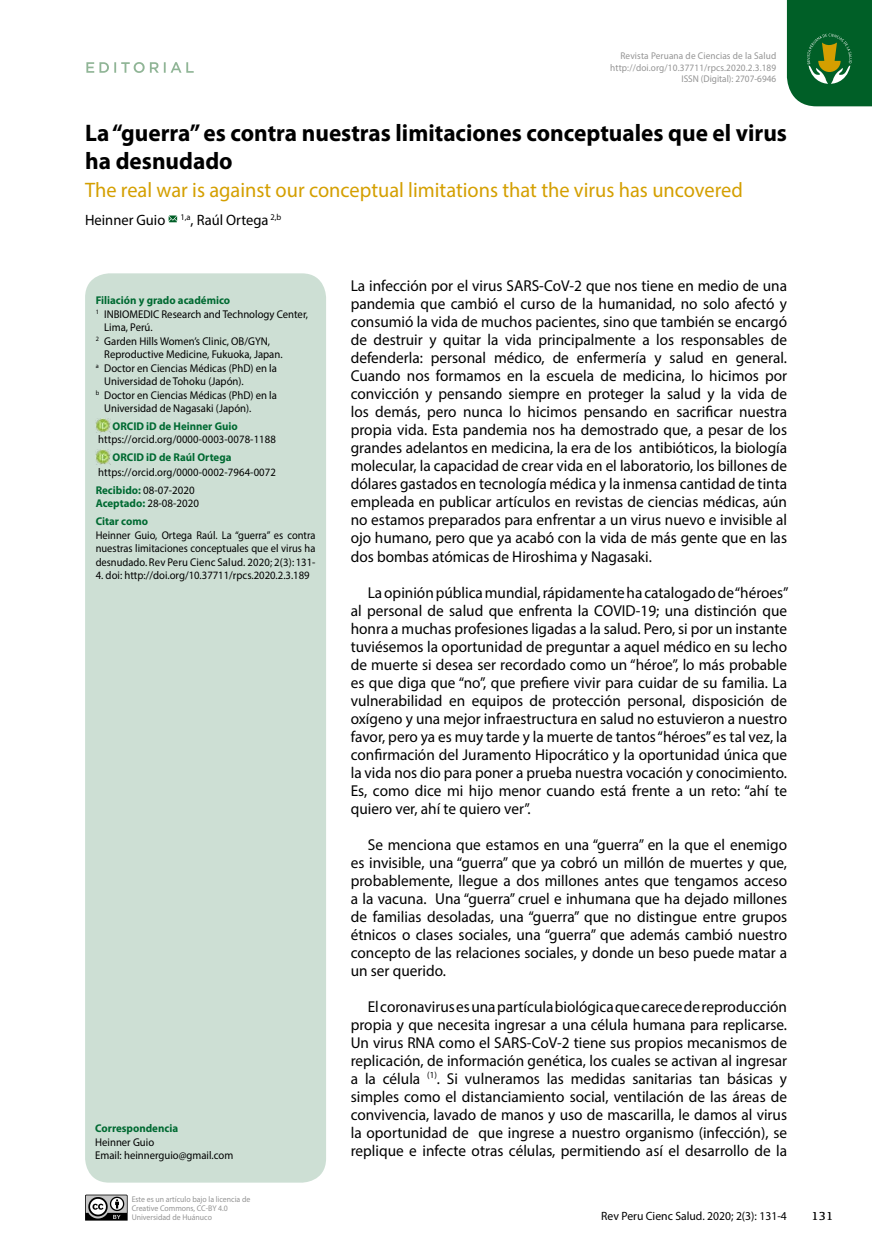
<style>
.page{position:relative;width:872px;height:1255px;background:#fff}
.page>*{position:absolute;margin:0;border:0;box-sizing:border-box;transform-origin:0 0}
.t1{font:700 24px/27.6px "Myriad Pro";color:#000}
.t2{font:21px "Myriad Pro";color:#d49f00}
.t3{font:15.75px/18px "Myriad Pro";color:#000;text-align:justify}
.t4{font:15px "Myriad Pro";color:#000}
.t5{font:12px "Myriad Pro";color:#000}
.t6{font:12px "Kefa";color:#000}
.t7{font:11.25px/17.7px "Myriad Pro";color:#000;scale:.95 1}
.t8{font:11.25px/13.5px "Myriad Pro";color:#000;text-align:justify;scale:.93 1}
.t9{font:700 11.25px/17.7px "Myriad Pro";color:#006a32}
.t10{font:9.75px/11.2px "Myriad Pro";letter-spacing:.015em;color:#949494;text-align:right;scale:.95 1}
.t11{font:8.25px/9px "Myriad Pro";color:#949494;scale:.95 1}
.s1{font-weight:700;color:#006a32}
.s2{font-weight:400;color:#000}
</style>
<div class="page">
<svg style="left:787px;top:0;width:85px;height:106px;background:#166930"></svg>
<svg style="left:86px;top:62px;width:108px;height:11px"></svg>
<svg style="left:85px;top:1194px;width:42px;height:26px"></svg>
<div style="left:85px;top:273px;width:241px;height:909px;background:#cddfd4;border-radius:24px"></div>
<svg style="left:169px;top:215px;width:8px;height:7px"></svg>
<img style="left:96px;top:418px;width:14px;height:15px">
<img style="left:96px;top:449px;width:14px;height:15px">
<p class="t10" style="left:610px;top:50px;width:176px">Revista Peruana de Ciencias de la Salud http://doi.org/10.37711/rpcs.2020.2.3.189<br>ISSN (Digital): 2707-6946</p>
<h1 class="t1" style="left:85px;top:119px;width:703px">La “guerra” es contra nuestras limitaciones conceptuales que el virus ha desnudado</h1>
<h2 class="t2" style="left:85px;top:177px;width:659px">The real war is against our conceptual limitations that the virus has uncovered</h2>
<p class="t4" style="left:85px;top:211px;width:198px">Heinner Guio <sup>1,a</sup>, Raúl Ortega <sup>2,b</sup></p>
<p class="t9" style="left:96px;top:291px;width:136px">Filiación y grado académico</p>
<p class="t7" style="left:96px;top:305px;width:225px"><sup>1</sup> INBIOMEDIC Research and Technology Center,</p>
<p class="t7" style="left:104px;top:318px;width:52px">Lima, Perú.</p>
<p class="t7" style="left:96px;top:332px;width:185px"><sup>2</sup> Garden Hills Women’s Clinic, OB/GYN,</p>
<p class="t7" style="left:104px;top:345px;width:189px">Reproductive Medicine, Fukuoka, Japan.</p>
<p class="t7" style="left:96px;top:359px;width:192px"><sup>a</sup> Doctor en Ciencias Médicas (PhD) en la</p>
<p class="t7" style="left:104px;top:372px;width:148px">Universidad de Tohoku (Japón).</p>
<p class="t7" style="left:96px;top:386px;width:192px"><sup>b</sup> Doctor en Ciencias Médicas (PhD) en la</p>
<p class="t7" style="left:104px;top:399px;width:156px">Universidad de Nagasaki (Japón).</p>
<p class="t9" style="left:113px;top:417px;width:127px">ORCID iD de Heinner Guio</p>
<p class="t7" style="left:98px;top:430px;width:189px">https://orcid.org/0000-0003-0078-1188</p>
<p class="t9" style="left:113px;top:448px;width:120px">ORCID iD de Raúl Ortega</p>
<p class="t7" style="left:96px;top:463px;width:191px">https://orcid.org/0000-0002-7964-0072<br><span class="s1">Recibido:</span> 08-07-2020</p>
<p class="t9" style="left:96px;top:494px;width:105px">Aceptado: <span class="s2">28-08-2020<br></span>Citar como</p>
<p class="t8" style="left:96px;top:528px;width:238px">Heinner Guio, Ortega Raúl. La “guerra” es contra nuestras limitaciones conceptuales que el virus ha desnudado. Rev Peru Cienc Salud. 2020; 2(3): 131-</p>
<p class="t7" style="left:96px;top:566px;width:227px">4. doi: http://doi.org/10.37711/rpcs.2020.2.3.189</p>
<p class="t9" style="left:95px;top:1119px;width:84px">Correspondencia</p>
<p class="t7" style="left:95px;top:1134px;width:147px;line-height:13.5px">Heinner Guio<br>Email: heinnerguio@gmail.com</p>
<p class="t11" style="left:132px;top:1194px;width:126px">Este es un artículo bajo la licencia de<br>Creative Commons, CC-BY 4.0<br>Universidad de Huánuco</p>
<p class="t3" style="left:351px;top:277px;width:438px">La infección por el virus SARS-CoV-2 que nos tiene en medio de una pandemia que cambió el curso de la humanidad, no solo afectó y consumió la vida de muchos pacientes, sino que también se encargó de destruir y quitar la vida principalmente a los responsables de defenderla: personal médico, de enfermería y salud en general.<br>Cuando nos formamos en la escuela de medicina, lo hicimos por convicción y pensando siempre en proteger la salud y la vida de los demás, pero nunca lo hicimos pensando en sacrificar nuestra propia vida. Esta pandemia nos ha demostrado que, a pesar de los grandes adelantos en medicina, la era de los antibióticos, la biología molecular, la capacidad de crear vida en el laboratorio, los billones de dólares gastados en tecnología médica y la inmensa cantidad de tinta empleada en publicar artículos en revistas de ciencias médicas, aún no estamos preparados para enfrentar a un virus nuevo e invisible al ojo humano, pero que ya acabó con la vida de más gente que en las dos bombas atómicas de Hiroshima y Nagasaki.</p>
<p class="t3" style="left:351px;top:583px;width:439px;text-indent:17px">La opinión pública mundial, rápidamente ha catalogado de “héroes” al personal de salud que enfrenta la COVID-19; una distinción que honra a muchas profesiones ligadas a la salud. Pero, si por un instante tuviésemos la oportunidad de preguntar a aquel médico en su lecho de muerte si desea ser recordado como un “héroe”, lo más probable es que diga que “no”, que prefiere vivir para cuidar de su familia. La vulnerabilidad en equipos de protección personal, disposición de oxígeno y una mejor infraestructura en salud no estuvieron a nuestro favor, pero ya es muy tarde y la muerte de tantos “héroes” es tal vez, la confirmación del Juramento Hipocrático y la oportunidad única que la vida nos dio para poner a prueba nuestra vocación y conocimiento.<br>Es, como dice mi hijo menor cuando está frente a un reto: “ahí te quiero ver, ahí te quiero ver”.</p>
<p class="t3" style="left:351px;top:835px;width:438px;text-indent:17px">Se menciona que estamos en una “guerra” en la que el enemigo es invisible, una “guerra” que ya cobró un millón de muertes y que, probablemente, llegue a dos millones antes que tengamos acceso a la vacuna. Una “guerra” cruel e inhumana que ha dejado millones de familias desoladas, una “guerra” que no distingue entre grupos étnicos o clases sociales, una “guerra” que además cambió nuestro concepto de las relaciones sociales, y donde un beso puede matar a un ser querido.</p>
<p class="t3" style="left:351px;top:997px;width:438px;text-indent:17px">El coronavirus es una partícula biológica que carece de reproducción propia y que necesita ingresar a una célula humana para replicarse.<br>Un virus RNA como el SARS-CoV-2 tiene sus propios mecanismos de replicación, de información genética, los cuales se activan al ingresar a la célula <sup>(1)</sup>. Si vulneramos las medidas sanitarias tan básicas y simples como el distanciamiento social, ventilación de las áreas de convivencia, lavado de manos y uso de mascarilla, le damos al virus la oportunidad de que ingrese a nuestro organismo (infección), se replique e infecte otras células, permitiendo así el desarrollo de la</p>
<p class="t5" style="left:601px;top:1208px;width:187px">Rev Peru Cienc Salud. 2020; 2(3): 131-4</p>
<p class="t6" style="left:811px;top:1208px;width:23px">131</p>
</div>
